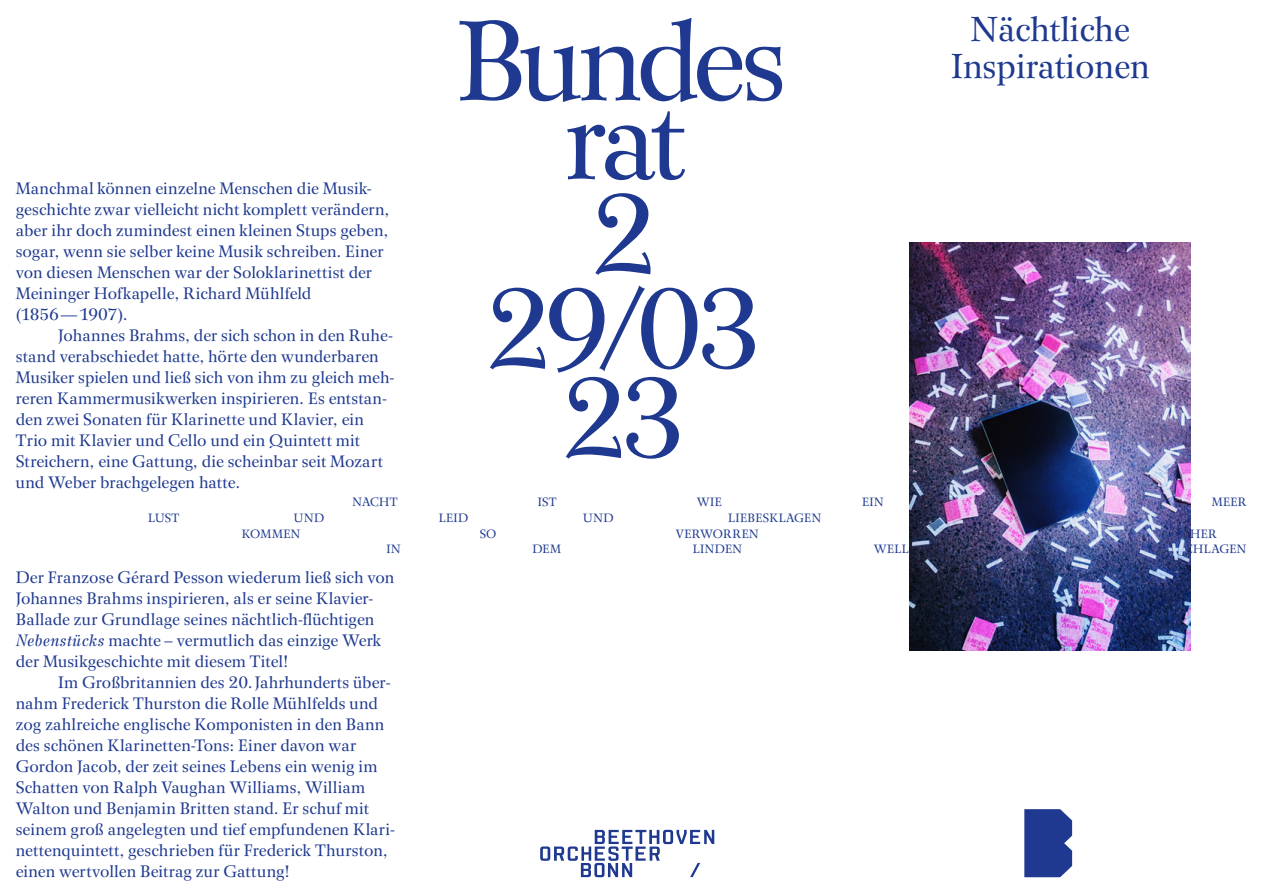
<style>
.page{position:relative;width:1263px;height:893px;background:#fff}
.page>*{position:absolute;margin:0;border:0;box-sizing:border-box;transform-origin:0 0}
.t1{font:112.5px/92.7px "Wilke LT Std";letter-spacing:-.06em;color:#1e398f;text-align:center}
.t2{font:34.5px "Wilke LT Std";color:#1e398f}
.t3{font:16.5px/21px "Wilke LT Std";letter-spacing:.01em;color:#1e398f}
.t4{font:12px "Wilke LT Std";letter-spacing:.03em;color:#1e398f}
.s1{font-style:italic}
</style>
<div class="page">
<svg style="left:1024px;top:809px;width:48px;height:68px;background:#2d4696"></svg>
<svg style="left:540px;top:830px;width:174px;height:47px"></svg>
<img style="left:909px;top:242px;width:281px;height:409px">
<p class="t3" style="left:16px;top:178px;width:375px">Manchmal können einzelne Menschen die Musik&shy;geschichte zwar vielleicht nicht komplett verändern, aber ihr doch zumindest einen kleinen Stups geben, sogar, wenn sie selber keine Musik schreiben. Einer von diesen Menschen war der Soloklarinettist der Meininger Hofkapelle, Richard Mühlfeld (1856—1907).</p>
<p class="t3" style="left:16px;top:325px;width:380px;text-indent:43px">Johannes Brahms, der sich schon in den Ruhe&shy;stand verabschiedet hatte, hörte den wunderbaren Musiker spielen und ließ sich von ihm zu gleich meh&shy;reren Kammermusikwerken inspirieren. Es entstan&shy;den zwei Sonaten für Klarinette und Klavier, ein Trio mit Klavier und Cello und ein Quintett mit Streichern, eine Gattung, die scheinbar seit Mozart und Weber brachgelegen hatte.</p>
<h1 class="t1" style="left:456px;top:15px;width:332px">Bundes</h1>
<h1 class="t1" style="left:485px;top:94px;width:280px">rat<br>2<br>29/03<br>23</h1>
<h2 class="t2" style="left:971px;top:9px;width:160px">Nächtliche</h2>
<h2 class="t2" style="left:951px;top:46px;width:200px">Inspirationen</h2>
<p class="t4" style="left:352px;top:495px;width:47px">NACHT</p>
<p class="t4" style="left:538px;top:495px;width:20px">IST</p>
<p class="t4" style="left:697px;top:495px;width:27px">WIE</p>
<p class="t4" style="left:862px;top:495px;width:23px">EIN</p>
<p class="t4" style="left:1212px;top:495px;width:37px">MEER</p>
<p class="t4" style="left:148px;top:511px;width:33px">LUST</p>
<p class="t4" style="left:294px;top:511px;width:32px">UND</p>
<p class="t4" style="left:439px;top:511px;width:31px">LEID</p>
<p class="t4" style="left:583px;top:511px;width:32px">UND</p>
<p class="t4" style="left:728px;top:511px;width:94px">LIEBESKLAGEN</p>
<p class="t4" style="left:242px;top:527px;width:60px">KOMMEN</p>
<p class="t4" style="left:480px;top:527px;width:18px">SO</p>
<p class="t4" style="left:676px;top:527px;width:85px">VERWORREN</p>
<p class="t4" style="left:1190px;top:527px;width:28px">HER</p>
<p class="t4" style="left:386px;top:542px;width:16px">IN</p>
<p class="t4" style="left:532px;top:542px;width:30px">DEM</p>
<p class="t4" style="left:693px;top:542px;width:51px">LINDEN</p>
<p class="t4" style="left:874px;top:542px;width:54px">WELLEN</p>
<p class="t4" style="left:1177px;top:542px;width:70px">SCHLAGEN</p>
<p class="t3" style="left:16px;top:567px;width:380px">Der Franzose Gérard Pesson wiederum ließ sich von Johannes Brahms inspirieren, als er seine Klavier-Ballade zur Grundlage seines nächtlich-flüchtigen <span class="s1">Nebenstücks</span> machte – vermutlich das einzige Werk der Musikgeschichte mit diesem Titel!</p>
<p class="t3" style="left:16px;top:672px;width:380px;text-indent:43px">Im Großbritannien des 20.Jahrhunderts über&shy;nahm Frederick Thurston die Rolle Mühlfelds und zog zahlreiche englische Komponisten in den Bann des schönen Klarinetten-Tons: Einer davon war Gordon Jacob, der zeit seines Lebens ein wenig im Schatten von Ralph Vaughan Williams, William Walton und Benjamin Britten stand. Er schuf mit seinem groß angelegten und tief empfundenen Klari&shy;nettenquintett, geschrieben für Frederick Thurston, einen wertvollen Beitrag zur Gattung!</p>
</div>
